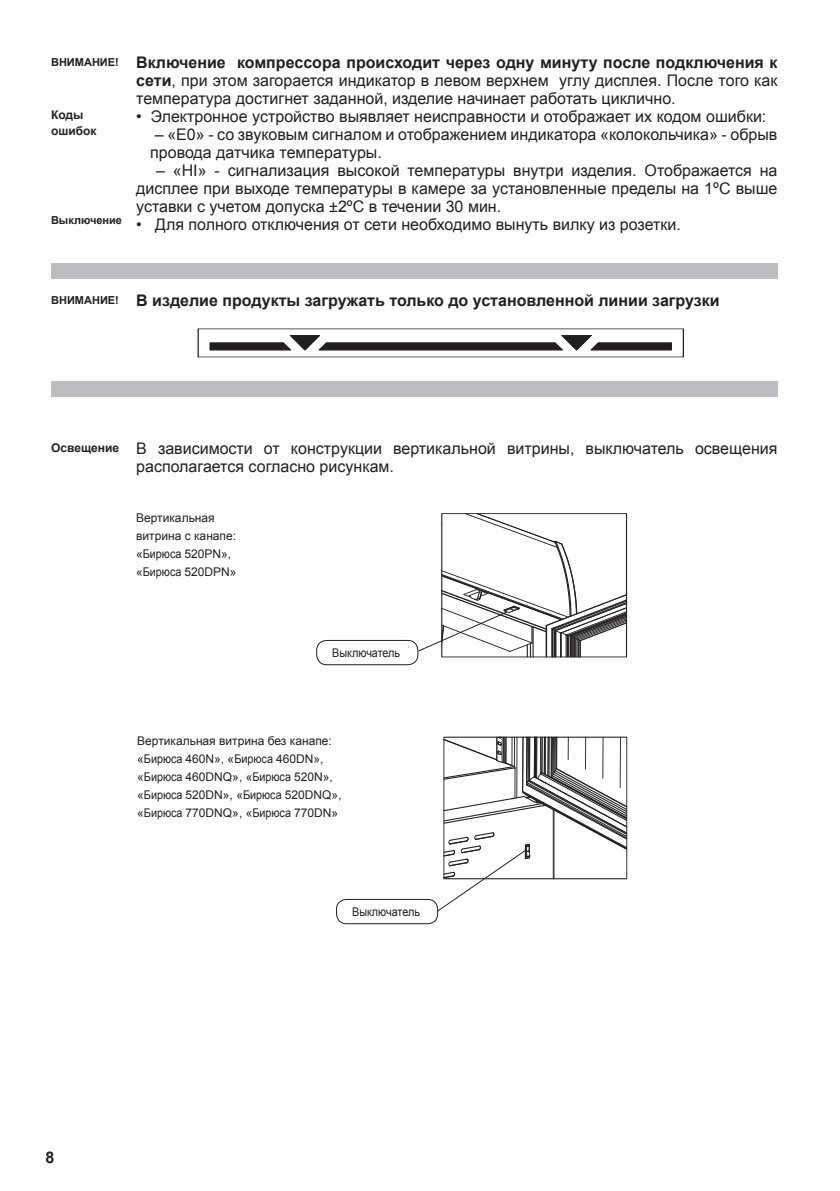
<style>
.page{position:relative;width:840px;height:1191px;background:#fff}
.page>*{position:absolute;margin:0;border:0;box-sizing:border-box;transform-origin:0 0}
.t1{font:16px/18px "Arial";color:#231f20}
.t2{font:700 16px "Arial";color:#231f20}
.t3{font:12px/18px "Arial";color:#231f20}
.t4{font:12px "Arial";color:#231f20;scale:.9 1}
.t5{font:700 12px/16px "Arial";color:#231f20}
.t6{font:700 11px "Arial";color:#231f20}
.s1{font-weight:700}
.s2{font-size:11px}
</style>
<div class="page">
<svg style="left:436px;top:737px;width:190px;height:175px"></svg>
<div style="left:336px;top:899px;width:102px;height:25px;border:1px solid #231f20;border-radius:10px"></div>
<div style="left:316px;top:640px;width:102px;height:25px;border:1px solid #231f20;border-radius:10px"></div>
<svg style="left:417px;top:513px;width:209px;height:144px"></svg>
<div style="left:51px;top:380px;width:726px;height:16px;background:#bcbdc0"></div>
<hr style="left:198px;top:328px;width:485px;height:1px;background:#231f20">
<svg style="left:682px;top:329px;width:1px;height:27px"></svg>
<hr style="left:198px;top:356px;width:485px;height:1px;background:#231f20">
<svg style="left:198px;top:329px;width:1px;height:28px"></svg>
<svg style="left:210px;top:335px;width:461px;height:15px"></svg>
<hr style="left:326px;top:342px;width:228px;height:1px;background:#231f20">
<hr style="left:319px;top:349px;width:243px;height:1px;background:#231f20">
<hr style="left:598px;top:342px;width:72px;height:1px;background:#231f20">
<hr style="left:591px;top:349px;width:79px;height:1px;background:#231f20">
<div style="left:51px;top:263px;width:726px;height:15px;background:#bcbdc0"></div>
<p class="t6" style="left:51px;top:55px;width:69px">ВНИМАНИЕ!</p>
<p class="t5" style="left:51px;top:107px;width:47px">Коды ошибок</p>
<p class="t6" style="left:51px;top:213px;width:72px">Выключение</p>
<p class="t1" style="left:136px;top:53px;width:642px;text-align:justify"><span class="s1">Включение компрессора происходит через одну минуту после подключения к сети</span>, при этом загорается индикатор в левом верхнем углу дисплея. После того как температура достигнет заданной, изделие начинает работать циклично.</p>
<p class="t1" style="left:136px;top:107px;width:631px">• Электронное устройство выявляет неисправности и отображает их кодом ошибки:</p>
<p class="t1" style="left:150px;top:125px;width:628px">– «E0» - со звуковым сигналом и отображением индикатора «колокольчика» - обрыв провода датчика температуры.</p>
<p class="t1" style="left:136px;top:161px;width:642px;text-align:justify;text-indent:20px">– «HI» - сигнализация высокой температуры внутри изделия. Отображается на дисплее при выходе температуры в камере за установленные пределы на 1ºС выше уставки с учетом допуска ±2ºС в течении 30 мин.</p>
<p class="t1" style="left:136px;top:215px;width:546px">• Для полного отключения от сети необходимо вынуть вилку из розетки.</p>
<p class="t2" style="left:51px;top:289px;width:669px"><span class="s2">ВНИМАНИЕ!</span> В изделие продукты загружать только до установленной линии загрузки</p>
<p class="t5" style="left:51px;top:440px;width:69px">Освещение</p>
<p class="t1" style="left:136px;top:440px;width:642px">В зависимости от конструкции вертикальной витрины, выключатель освещения располагается согласно рисункам.</p>
<p class="t3" style="left:136px;top:509px;width:102px">Вертикальная витрина с канапе: «Бирюса 520PN», «Бирюса 520DPN»</p>
<p class="t4" style="left:332px;top:645px;width:77px">Выключатель</p>
<p class="t3" style="left:137px;top:732px;width:206px">Вертикальная витрина без канапе: «Бирюса 460N», «Бирюса 460DN», «Бирюса 460DNQ», «Бирюса 520N», «Бирюса 520DN», «Бирюса 520DNQ», «Бирюса 770DNQ», «Бирюса 770DN»</p>
<p class="t4" style="left:352px;top:904px;width:77px">Выключатель</p>
<p class="t2" style="left:45px;top:1146px;width:10px">8</p>
</div>
